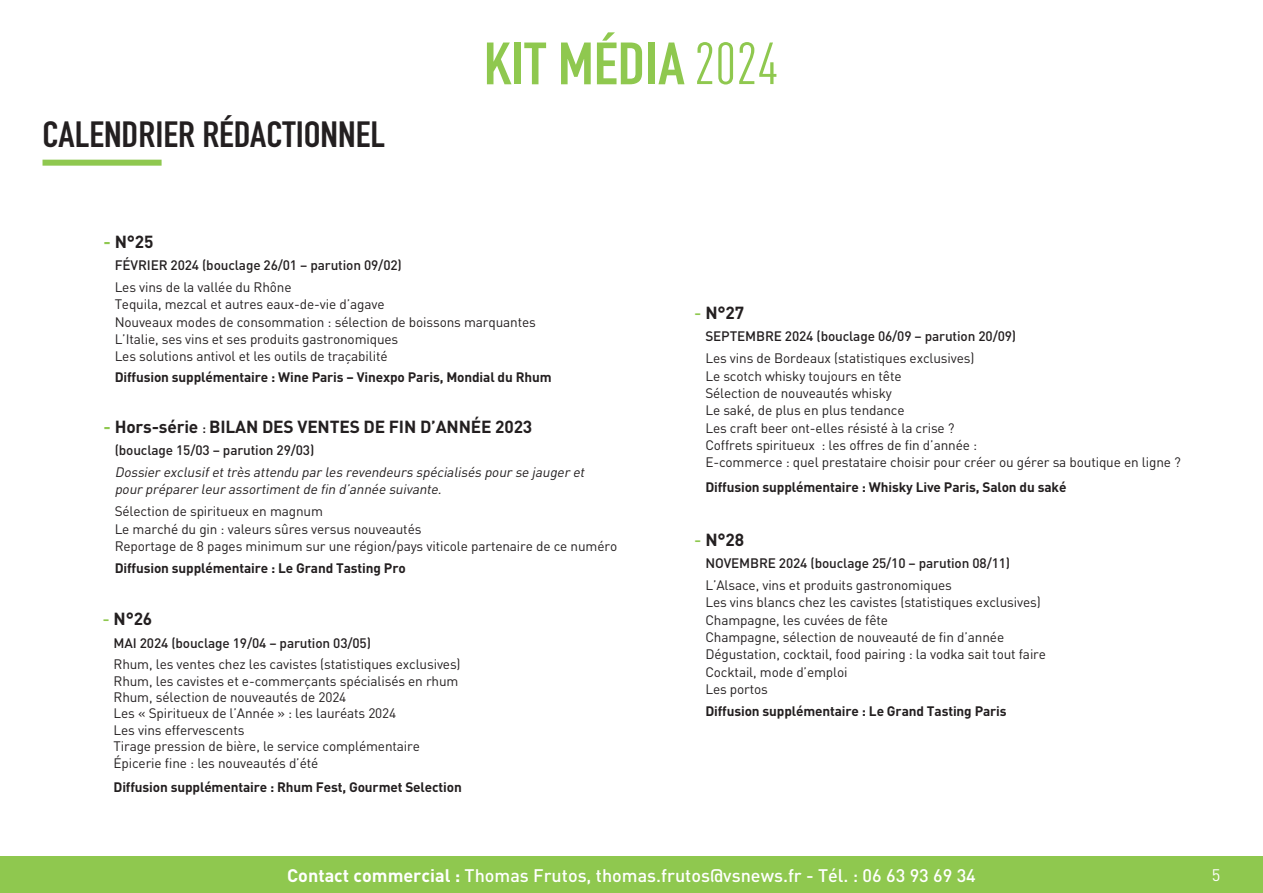
<style>
.page{position:relative;width:1263px;height:893px;background:#fff}
.page>*{position:absolute;margin:0;border:0;box-sizing:border-box;transform-origin:0 0}
.t1{font:700 58.65px "DIN Condensed";color:#8fc84f;scale:1.1 1}
.t2{font:700 36px "DIN Condensed";color:#231f20;scale:1.1 1}
.t3{font:500 18px "DIN";color:#fff}
.t4{font:700 17.25px "DIN";letter-spacing:-.01em;color:#231f20}
.t5{font:16.5px "DIN";color:#fff}
.t6{font:13.65px/17.2px "DIN";letter-spacing:-.01em;color:#231f20}
.t7{font:700 13.65px "DIN";letter-spacing:-.01em;color:#231f20}
.t8{font:500 13.65px "DIN";letter-spacing:-.01em;color:#231f20}
.t9{font:italic 13.65px/17.2px "DIN";color:#231f20}
.s1{font-family:"DIN Cond";font-weight:400;font-size:58.35px}
.s2{color:#8fc84f}
.s3{font-weight:500;font-size:13.65px}
.s4{font-weight:500;color:#8fc84f}
.s5{font-weight:700}
</style>
<div class="page">
<div style="left:43px;top:160px;width:119px;height:6px;background:#8fc84f"></div>
<div style="left:0;top:856px;width:1263px;height:37px;background:#8fc84f"></div>
<h2 class="t2" style="left:43px;top:110px;width:313px">CALENDRIER RÉDACTIONNEL</h2>
<h1 class="t1" style="left:484px;top:24px;width:269px">KIT MÉDIA <span class="s1">2024</span></h1>
<p class="t4" style="left:104px;top:230px;width:51px"><span class="s2">-</span> N°25</p>
<p class="t8" style="left:115px;top:256px;width:289px">FÉVRIER 2024 (bouclage 26/01 – parution 09/02)</p>
<p class="t6" style="left:115px;top:278px;width:423px">Les vins de la vallée du Rhône<br>Tequila, mezcal et autres eaux-de-vie d’agave<br>Nouveaux modes de consommation : sélection de boissons marquantes L’Italie, ses vins et ses produits gastronomiques<br>Les solutions antivol et les outils de traçabilité</p>
<p class="t7" style="left:115px;top:368px;width:438px">Diffusion supplémentaire : Wine Paris – Vinexpo Paris, Mondial du Rhum</p>
<p class="t4" style="left:104px;top:415px;width:430px"><span class="s2">-</span> Hors-série <span class="s3">:</span> BILAN DES VENTES DE FIN D’ANNÉE 2023</p>
<p class="t8" style="left:115px;top:441px;width:201px">(bouclage 15/03 – parution 29/03)</p>
<p class="t9" style="left:115px;top:463px;width:474px">Dossierexclusifettrès attendu parles revendeurs spécialisés pourse jaugeret pourpréparerleurassortimentde fin d’année suivante.</p>
<p class="t6" style="left:115px;top:503px;width:504px">Sélection de spiritueux en magnum<br>Le marché du gin : valeurs sûres versus nouveautés<br>Reportage de 8 pages minimum sur une région/pays viticole partenaire de ce numéro</p>
<p class="t7" style="left:115px;top:559px;width:293px">Diffusion supplémentaire : Le Grand Tasting Pro</p>
<p class="t4" style="left:102px;top:607px;width:51px"><span class="s4">-</span> N°26</p>
<p class="t8" style="left:114px;top:635px;width:259px">MAI 2024 (bouclage 19/04 – parution 03/05)</p>
<p class="t6" style="left:114px;top:656px;width:349px;line-height:16.5px">Rhum, les ventes chez les cavistes (statistiques exclusives)<br>Rhum, les cavistes et e-commerçants spécialisés en rhum Rhum, sélection de nouveautés de 2024<br>Les « Spiritueux de l’Année » : les lauréats 2024<br>Les vins effervescents<br>Tirage pression de bière, le service complémentaire Épicerie fine : les nouveautés d’été</p>
<p class="t7" style="left:114px;top:778px;width:350px">Diffusion supplémentaire : Rhum Fest, Gourmet Selection</p>
<p class="t4" style="left:694px;top:301px;width:51px"><span class="s4">-</span> N°27</p>
<p class="t8" style="left:705px;top:328px;width:312px">SEPTEMBRE 2024 (bouclage 06/09 – parution 20/09)</p>
<p class="t6" style="left:705px;top:350px;width:477px">Les vins de Bordeaux (statistiques exclusives)<br>Le scotch whisky toujours en tête<br>Sélection de nouveautés whisky<br>Le saké, de plus en plus tendance<br>Les craft beer ont-elles résisté à la crise ?<br>Coffrets spiritueux : les offres de fin d’année :<br>E-commerce : quel prestataire choisir pour créer ou gérer sa boutique en ligne ?</p>
<p class="t7" style="left:705px;top:478px;width:363px">Diffusion supplémentaire : Whisky Live Paris, Salon du saké</p>
<p class="t4" style="left:694px;top:528px;width:51px"><span class="s4">-</span> N°28</p>
<p class="t8" style="left:705px;top:554px;width:306px">NOVEMBRE 2024 (bouclage 25/10 – parution 08/11)</p>
<p class="t6" style="left:705px;top:576px;width:342px">L’Alsace, vins et produits gastronomiques<br>Les vins blancs chez les cavistes (statistiques exclusives)<br>Champagne, les cuvées de fête<br>Champagne, sélection de nouveauté de fin d’année Dégustation, cocktail, food pairing : la vodka sait tout faire Cocktail, mode d’emploi<br>Les portos</p>
<p class="t7" style="left:705px;top:702px;width:303px">Diffusion supplémentaire : Le Grand Tasting Paris</p>
<h3 class="t3" style="left:287px;top:864px;width:690px"><span class="s5">Contact commercial :</span> Thomas Frutos, thomas.frutos@vsnews.fr - Tél. : 06 63 93 69 34</h3>
<p class="t5" style="left:1212px;top:865px;width:10px">5</p>
</div>
